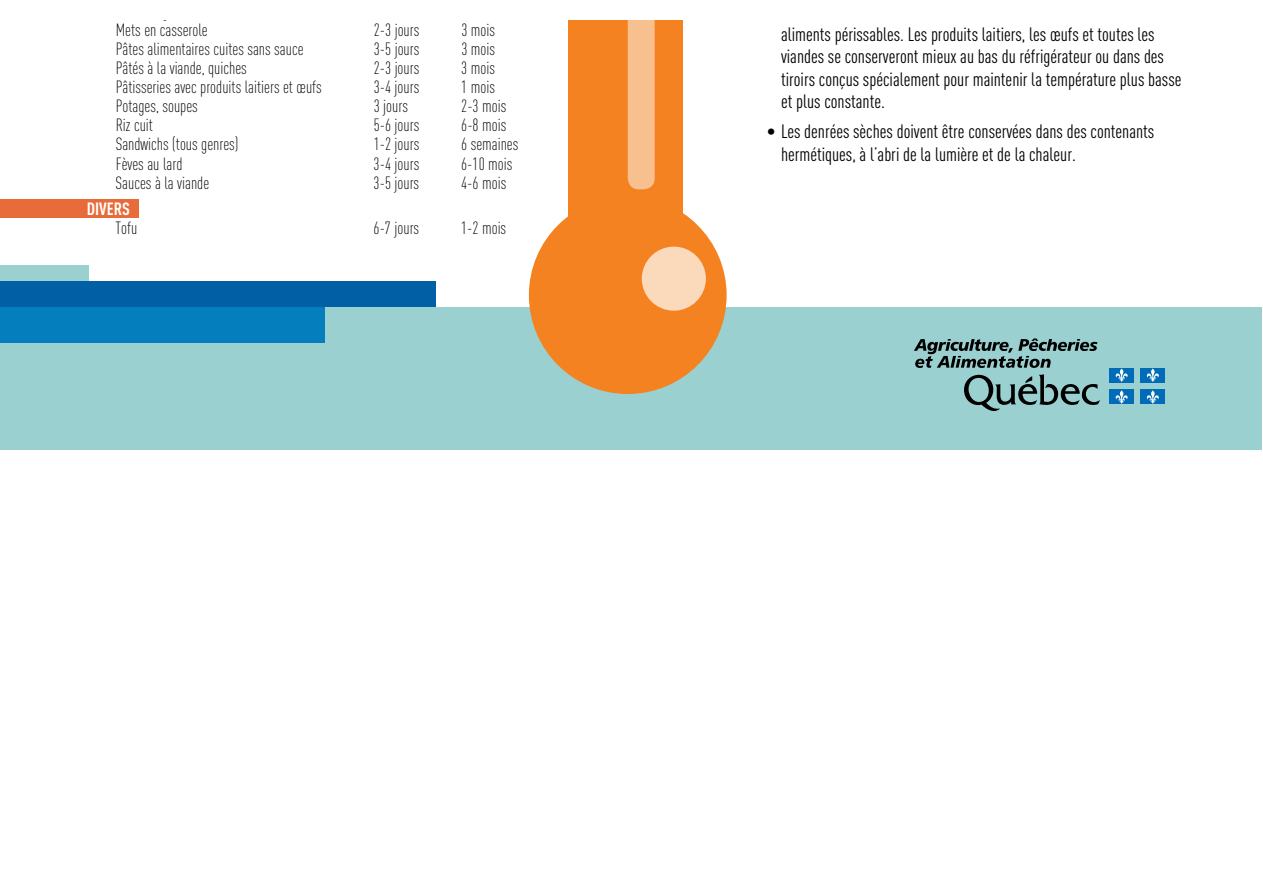
<style>
.page{position:relative;width:1263px;height:893px;background:#fff}
.page>*{position:absolute;margin:0;border:0;box-sizing:border-box;transform-origin:0 0}
.t1{font:condensed 19.05px/22.4px "DINOT";color:#000}
.t2{font:300 condensed 17.55px "DINOT";color:#000}
.t3{font:700 condensed 17.55px "DINOT";color:#fff}
</style>
<div class="page">
<div style="left:0;top:265px;width:88px;height:18px;background:#9ad0cf"></div>
<div style="left:0;top:307px;width:1261px;height:142px;background:#9ad0cf"></div>
<div style="left:0;top:282px;width:435px;height:25px;background:#005fa5"></div>
<div style="left:0;top:307px;width:325px;height:36px;background:#047ebc"></div>
<div style="left:0;top:199px;width:139px;height:18px;background:#e76c39"></div>
<div style="left:568px;top:20px;width:114px;height:236px;background:#f58220"></div>
<div style="left:529px;top:196px;width:198px;height:198px;background:#f58220;border-radius:50%"></div>
<div style="left:642px;top:247px;width:64px;height:64px;background:#fbd9bb;border-radius:50%"></div>
<div style="left:628px;top:20px;width:27px;height:169px;background:#f9c08f"></div>
<svg style="left:964px;top:374px;width:136px;height:37px"></svg>
<svg style="left:914px;top:338px;width:183px;height:30px"></svg>
<div style="left:1109px;top:368px;width:25px;height:14px;background:#006cb7"></div>
<svg style="left:1115px;top:368px;width:13px;height:14px"></svg>
<div style="left:1141px;top:368px;width:24px;height:14px;background:#006cb7"></div>
<svg style="left:1146px;top:368px;width:13px;height:14px"></svg>
<div style="left:1109px;top:390px;width:25px;height:14px;background:#006cb7"></div>
<svg style="left:1115px;top:390px;width:13px;height:14px"></svg>
<div style="left:1141px;top:390px;width:24px;height:14px;background:#006cb7"></div>
<svg style="left:1146px;top:390px;width:13px;height:14px"></svg>
<p class="t2" style="left:116px;top:20px;width:93px">Mets en casserole</p>
<p class="t2" style="left:374px;top:20px;width:47px">2-3 jours</p>
<p class="t2" style="left:461px;top:20px;width:35px">3 mois</p>
<p class="t2" style="left:116px;top:39px;width:189px">Pâtes alimentaires cuites sans sauce</p>
<p class="t2" style="left:374px;top:39px;width:47px">3-5 jours</p>
<p class="t2" style="left:461px;top:39px;width:35px">3 mois</p>
<p class="t2" style="left:116px;top:58px;width:133px">Pâtés à la viande, quiches</p>
<p class="t2" style="left:374px;top:58px;width:47px">2-3 jours</p>
<p class="t2" style="left:461px;top:58px;width:35px">3 mois</p>
<p class="t2" style="left:116px;top:77px;width:208px">Pâtisseries avec produits laitiers et œufs</p>
<p class="t2" style="left:374px;top:77px;width:47px">3-4 jours</p>
<p class="t2" style="left:461px;top:77px;width:35px">1 mois</p>
<p class="t2" style="left:116px;top:96px;width:84px">Potages, soupes</p>
<p class="t2" style="left:374px;top:96px;width:36px">3 jours</p>
<p class="t2" style="left:461px;top:96px;width:47px">2-3 mois</p>
<p class="t2" style="left:116px;top:115px;width:39px">Riz cuit</p>
<p class="t2" style="left:374px;top:115px;width:47px">5-6 jours</p>
<p class="t2" style="left:461px;top:115px;width:47px">6-8 mois</p>
<p class="t2" style="left:116px;top:134px;width:124px">Sandwichs (tous genres)</p>
<p class="t2" style="left:374px;top:134px;width:47px">1-2 jours</p>
<p class="t2" style="left:461px;top:134px;width:59px">6 semaines</p>
<p class="t2" style="left:116px;top:153px;width:68px">Fèves au lard</p>
<p class="t2" style="left:374px;top:153px;width:47px">3-4 jours</p>
<p class="t2" style="left:461px;top:153px;width:53px">6-10 mois</p>
<p class="t2" style="left:116px;top:172px;width:95px">Sauces à la viande</p>
<p class="t2" style="left:374px;top:172px;width:47px">3-5 jours</p>
<p class="t2" style="left:461px;top:172px;width:47px">4-6 mois</p>
<p class="t3" style="left:87px;top:198px;width:45px">DIVERS</p>
<p class="t2" style="left:116px;top:218px;width:23px">Tofu</p>
<p class="t2" style="left:374px;top:218px;width:47px">6-7 jours</p>
<p class="t2" style="left:461px;top:218px;width:47px">1-2 mois</p>
<p class="t1" style="left:781px;top:23px;width:402px">aliments périssables. Les produits laitiers, les œufs et toutes les viandes se conserveront mieux au bas du réfrigérateur ou dans des tiroirs conçus spécialement pour maintenir la température plus basse et plus constante.</p>
<p class="t1" style="left:781px;top:119px;width:375px;line-height:23.9px;text-indent:-14px">• Les denrées sèches doivent être conservées dans des contenants hermétiques, à l’abri de la lumière et de la chaleur.</p>
</div>
